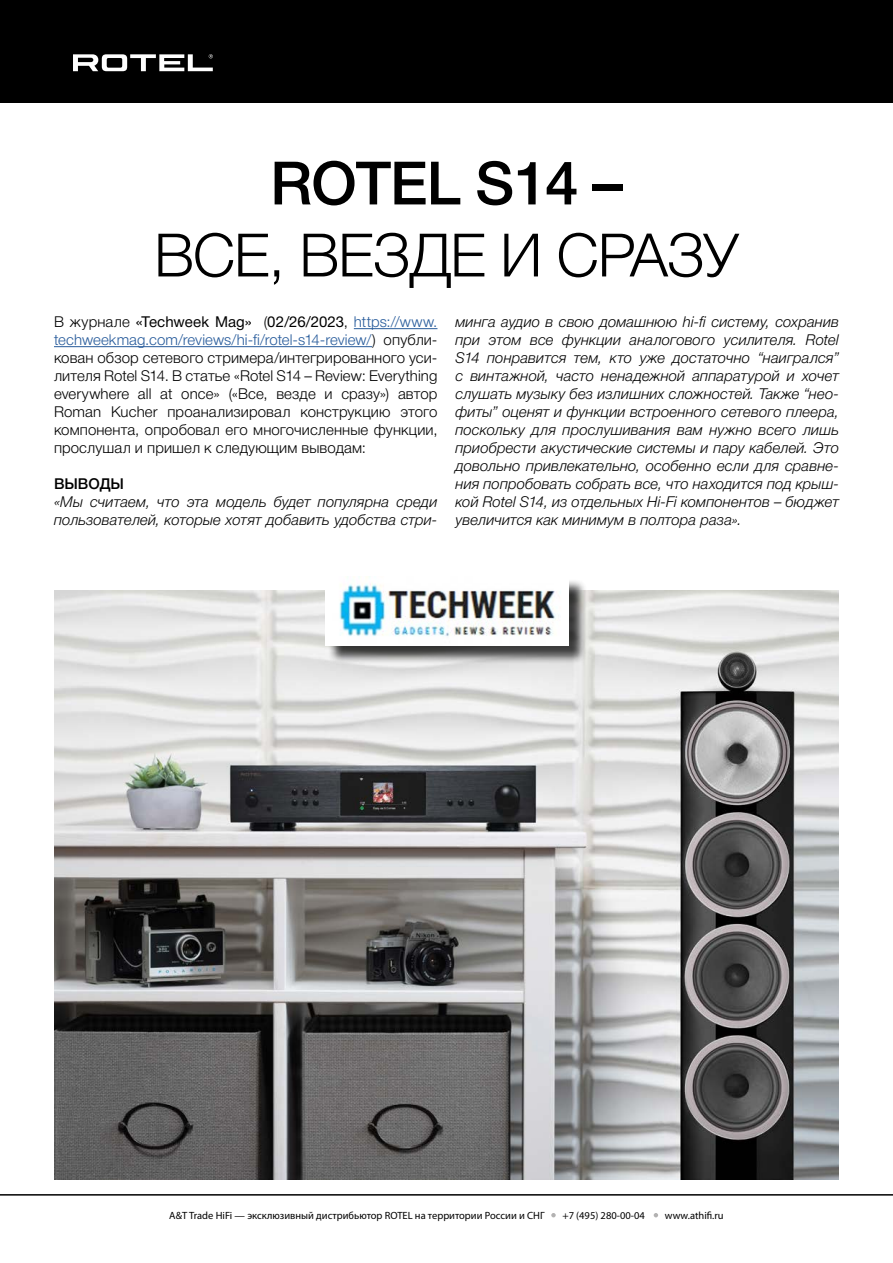
<style>
.page{position:relative;width:893px;height:1263px;background:#fff}
.page>*{position:absolute;margin:0;border:0;box-sizing:border-box;transform-origin:0 0}
.t1{font:300 60px "Helvetica Neue Cyr";letter-spacing:-.02em;color:#000}
.t2{font:500 60px "Helvetica Neue Cyr";letter-spacing:-.02em;color:#000}
.t3{font:italic 300 15px/18px "Helvetica Neue Cyr";letter-spacing:.005em;color:#000}
.t4{font:300 15px/18px "Helvetica Neue Cyr";letter-spacing:.01em;color:#000;text-align:justify}
.t5{font:500 15px "Helvetica Neue Cyr";letter-spacing:-.005em;color:#000}
.t6{font:10.5px "Myriad Pro";color:#000}
.s1{font-weight:400}
.s2{color:#275b9b}
</style>
<div class="page">
<div style="left:0;top:0;width:893px;height:103px;background:#000"></div>
<svg style="left:73px;top:54px;width:140px;height:17px"></svg>
<svg style="left:551px;top:1213px;width:5px;height:4px"></svg>
<svg style="left:654px;top:1213px;width:4px;height:4px"></svg>
<hr style="left:0;top:1194px;width:893px;height:1px;background:#000">
<hr style="left:354px;top:328px;width:83px;height:1px;background:#275b9b">
<hr style="left:54px;top:346px;width:318px;height:1px;background:#275b9b">
<img style="left:54px;top:590px;width:785px;height:589px">
<div style="left:328px;top:579px;width:259px;height:85px;background:#000;opacity:.75"></div>
<img style="left:325px;top:577px;width:243px;height:68px">
<h1 class="t2" style="left:270px;top:150px;width:354px">ROTEL S14 –</h1>
<h1 class="t1" style="left:154px;top:222px;width:586px">ВСЕ, ВЕЗДЕ И СРАЗУ</h1>
<p class="t4" style="left:54px;top:313px;width:385px">В журнале <span class="s1">«Techweek Mag»</span> (<span class="s1">02/26/2023</span>, <span class="s2">https://www. techweekmag.com/reviews/hi-fi/rotel-s14-review/</span>) опубли&shy;кован обзор сетевого стримера/интегрированного уси&shy;лителя Rotel S14. В статье «Rotel S14 – Review: Everything everywhere all at once» («Все, везде и сразу») автор Roman Kucher проанализировал конструкцию этого компонента, опробовал его многочисленные функции, прослушал и пришел к следующим выводам:</p>
<p class="t5" style="left:54px;top:476px;width:72px">ВЫВОДЫ</p>
<p class="t3" style="left:54px;top:493px;width:385px">«Мы считаем, что эта модель будет популярна среди пользователей, которые хотят добавить удобства стри-</p>
<p class="t3" style="left:455px;top:313px;width:385px;text-align:justify">минга аудио в свою домашнюю hi-fi систему, сохранив при этом все функции аналогового усилителя. Rotel S14 понравится тем, кто уже достаточно “наигрался” с винтажной, часто ненадежной аппаратурой и хочет слушать музыку без излишних сложностей. Также “нео&shy;фиты” оценят и функции встроенного сетевого плеера, поскольку для прослушивания вам нужно всего лишь приобрести акустические системы и пару кабелей. Это довольно привлекательно, особенно если для сравне&shy;ния попробовать собрать все, что находится под крыш&shy;кой Rotel S14, из отдельных Hi-Fi компонентов – бюджет увеличится как минимум в полтора раза».</p>
<p class="t6" style="left:169px;top:1208px;width:377px">A&amp;T Trade HiFi — эксклюзивный дистрибьютор ROTEL на территории России и СНГ</p>
<p class="t6" style="left:562px;top:1208px;width:84px">+7 (495) 280-00-04</p>
<p class="t6" style="left:665px;top:1208px;width:60px">www.athifi.ru</p>
</div>
